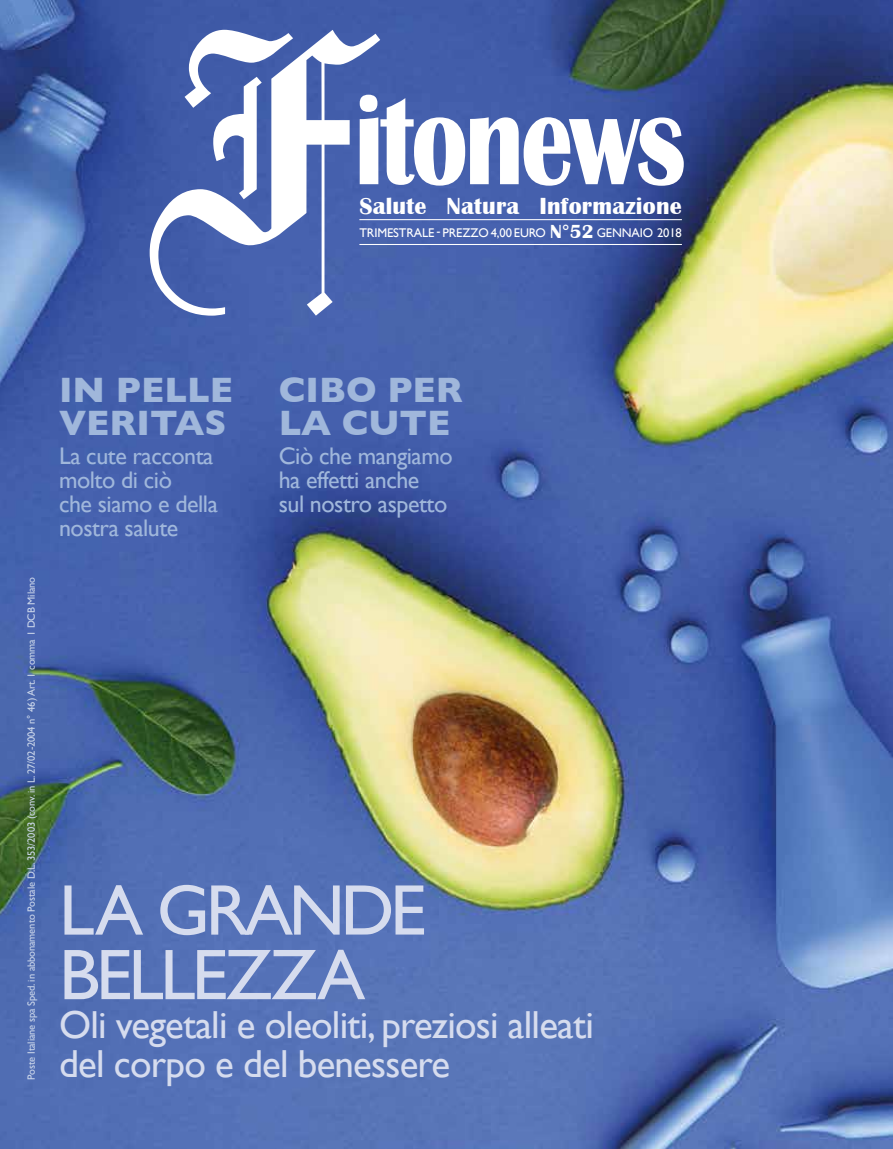
<style>
.page{position:relative;width:893px;height:1149px;background:#fff}
.page>*{position:absolute;margin:0;border:0;box-sizing:border-box;transform-origin:0 0}
.t1{font:72px/64.5px "Gill Sans";letter-spacing:-.05em;color:#d6dcee}
.t2{font:39px/39px "Gill Sans";letter-spacing:-.02em;color:#d6dcee}
.t3{font:700 36px/33px "Gill Sans";color:#a0b7db}
.t4{font:24px/24px "Gill Sans";letter-spacing:-.02em;color:#a0b7db}
.t5{font:700 24px "Britannic";letter-spacing:.01em;color:#fff}
.t6{font:12.6px "Gill Sans";letter-spacing:-.01em;color:#fff}
.t7{font:10.5px "Gill Sans";letter-spacing:-.01em;color:#cbd6ea}
.s1{font-family:"Britannic";font-weight:700;font-size:19.5px}
</style>
<div class="page">
<img style="left:0;top:0;width:893px;height:1148px">
<hr style="left:359px;top:244px;width:323px;height:1px;background:#fff">
<svg style="left:380px;top:98px;width:304px;height:88px"></svg>
<hr style="left:359px;top:219px;width:323px;height:1px;background:#fff">
<svg style="left:150px;top:30px;width:230px;height:285px;fill:#4762ad"></svg>
<h3 class="t5" style="left:359px;top:193px;width:324px">Salute Natura Informazione</h3>
<p class="t6" style="left:359px;top:225px;width:324px">TRIMESTRALE - PREZZO 4,00 EURO <span class="s1">N°52</span> GENNAIO 2018</p>
<p class="t7" style="left:25px;top:1079px;width:504px;rotate:-90deg">Poste Italiane spa Sped. in abbonamento Postale D.L. 353/2003 (conv. in L. 27/02-2004 n° 46) Art. 1 comma 1 DCB Milano</p>
<h3 class="t3" style="left:59px;top:373px;width:176px">IN PELLE<br>VERITAS</h3>
<h3 class="t4" style="left:59px;top:443px;width:160px">La cute racconta molto di ciò<br>che siamo e della nostra salute</h3>
<h3 class="t3" style="left:279px;top:373px;width:185px">CIBO PER<br>LA CUTE</h3>
<h3 class="t4" style="left:279px;top:443px;width:175px">Ciò che mangiamo ha effetti anche<br>sul nostro aspetto</h3>
<h1 class="t1" style="left:59px;top:877px;width:368px">LA GRANDE<br>BELLEZZA</h1>
<h2 class="t2" style="left:59px;top:1004px;width:536px">Oli vegetali e oleoliti, preziosi alleati del corpo e del benessere</h2>
</div>
